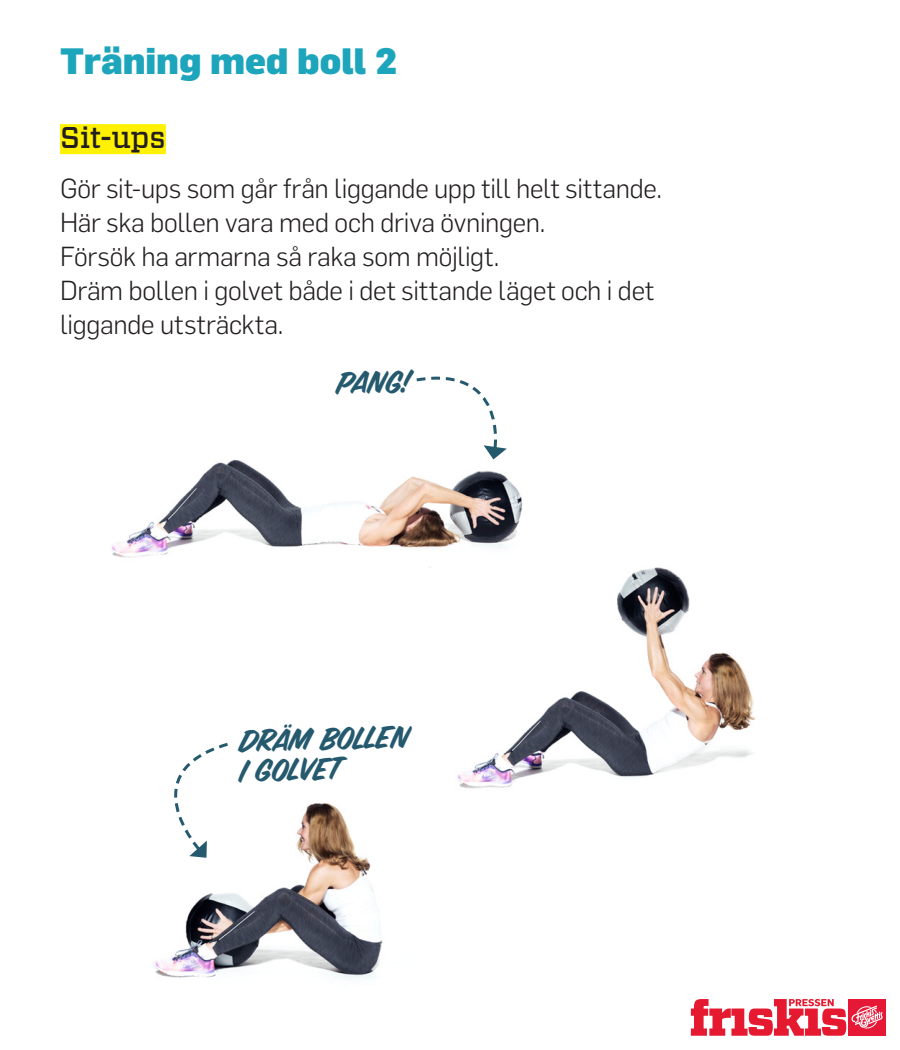
<style>
.page{position:relative;width:900px;height:1050px;background:#fff}
.page>*{position:absolute;margin:0;border:0;box-sizing:border-box;transform-origin:0 0}
.t1{font:900 36px "Flama";color:#1da5bc}
.Piltext{font:34.5px/30.3px "Sign Painter House Brush";color:#255a6e}
.Bröd_Grotesk_utan_In{font:500 30px "Vitesse";letter-spacing:-.01em;color:#231f20}
.Bröd_Grotesk_utan_In-2{font:300 27px/33.9px "Flama";letter-spacing:-.01em;color:#231f20}
</style>
<div class="page">
<div style="left:849px;top:999px;width:37px;height:37px;background:#e51836"></div>
<svg style="left:852px;top:1005px;width:31px;height:24px"></svg>
<svg style="left:691px;top:999px;width:155px;height:37px"></svg>
<div style="left:60px;top:124px;width:106px;height:30px;background:#fff101"></div>
<img style="left:111px;top:459px;width:412px;height:109px">
<img style="left:452px;top:558px;width:304px;height:231px">
<img style="left:153px;top:803px;width:230px;height:176px">
<svg style="left:416px;top:376px;width:91px;height:83px"></svg>
<svg style="left:153px;top:743px;width:78px;height:115px"></svg>
<p class="t1" style="left:60px;top:38px;width:339px">Träning med boll 2</p>
<p class="Bröd_Grotesk_utan_In" style="left:60px;top:118px;width:107px">Sit-ups</p>
<p class="Bröd_Grotesk_utan_In-2" style="left:60px;top:171px;width:604px">Gör sit-ups som går från liggande upp till helt sittande.<br>Här ska bollen vara med och driva övningen.<br>Försök ha armarna så raka som möjligt.<br>Dräm bollen i golvet både i det sittande läget och i det liggande utsträckta.</p>
<p class="Piltext" style="left:336px;top:368px;width:76px;rotate:-1deg">pang!</p>
<p class="Piltext" style="left:239px;top:725px;width:172px;rotate:-1deg">dräm bollen i golvet</p>
</div>
